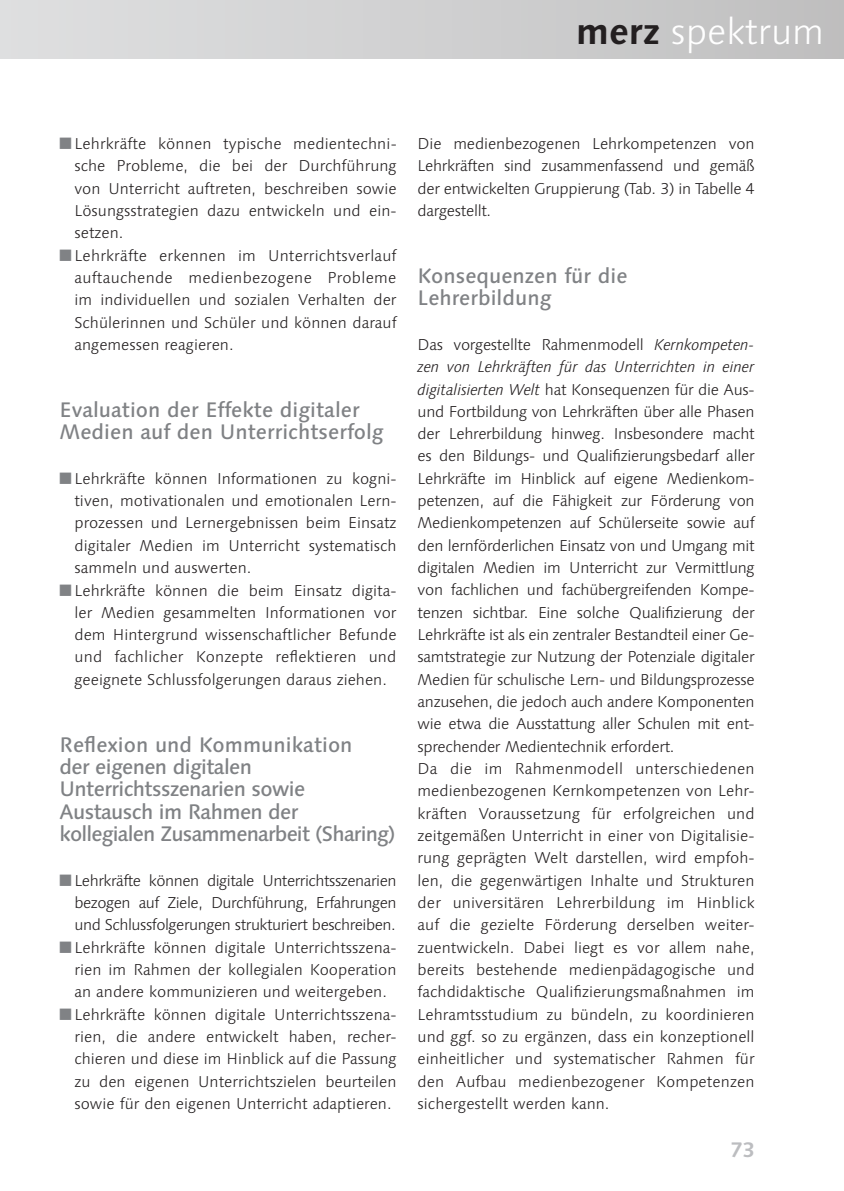
<style>
.page{position:relative;width:844px;height:1191px;background:#fff}
.page>*{position:absolute;margin:0;border:0;box-sizing:border-box;transform-origin:0 0}
.t1{font:300 36.75px "Linotype Syntax";color:#fff}
.t2{font:500 21px/22.4px "Linotype Syntax";letter-spacing:-.03em;color:#808285}
.t3{font:500 21px/22.4px "Linotype Syntax";color:#808285}
.t4{font:700 21px "Linotype Syntax";color:#bcbdc0}
.t5{font:300 15.75px/22.4px "Linotype Syntax";letter-spacing:-.02em;color:#231f20}
.t6{font:300 15.75px/22.4px "Linotype Syntax";color:#231f20}
.s1{font-weight:700;color:#231f20}
.s2{font-style:italic}
</style>
<div class="page">
<div style="left:0;top:0;width:843px;height:59px;background:linear-gradient(to right,#dfe0e1,#c0c0c0)"></div>
<h1 class="t1" style="left:576px;top:10px;width:249px"><span class="s1">merz</span> spektrum</h1>
<p class="t6" style="left:74px;top:132px;width:324px">Lehrkräfte können typische medientechni&shy;sche Probleme, die bei der Durchführung von Unterricht auftreten, beschreiben sowie Lösungsstrategien dazu entwickeln und ein&shy;setzen.<br>Lehrkräfte erkennen im Unterrichtsverlauf auftauchende medienbezogene Probleme im individuellen und sozialen Verhalten der Schülerinnen und Schüler und können darauf angemessen reagieren.</p>
<h2 class="t3" style="left:60px;top:398px;width:325px">Evaluation der Effekte digitaler<br>Medien auf den Unterrichtserfolg</h2>
<p class="t6" style="left:74px;top:467px;width:323px">Lehrkräfte können Informationen zu kogni&shy;tiven, motivationalen und emotionalen Lern&shy;prozessen und Lernergebnissen beim Einsatz digitaler Medien im Unterricht systematisch sammeln und auswerten.<br>Lehrkräfte können die beim Einsatz digita&shy;ler Medien gesammelten Informationen vor dem Hintergrund wissenschaftlicher Befunde und fachlicher Konzepte reflektieren und geeignete Schlussfolgerungen daraus ziehen.</p>
<h2 class="t2" style="left:60px;top:733px;width:337px">Reflexion und Kommunikation<br>der eigenen digitalen<br>Unterrichtsszenarien sowie<br>Austausch im Rahmen der kollegialen Zusammenarbeit (Sharing)</h2>
<p class="t6" style="left:74px;top:869px;width:323px">Lehrkräfte können digitale Unterrichtsszenarien bezogen auf Ziele, Durchführung, Erfahrungen und Schlussfolgerungen strukturiert beschreiben.<br>Lehrkräfte können digitale Unterrichtsszena&shy;rien im Rahmen der kollegialen Kooperation an andere kommunizieren und weitergeben.<br>Lehrkräfte können digitale Unterrichtsszena&shy;rien, die andere entwickelt haben, recher&shy;chieren und diese im Hinblick auf die Passung zu den eigenen Unterrichtszielen beurteilen sowie für den eigenen Unterricht adaptieren.</p>
<p class="t6" style="left:417px;top:132px;width:338px;text-align:justify">Die medienbezogenen Lehrkompetenzen von Lehrkräften sind zusammenfassend und gemäß der entwickelten Gruppierung (Tab. 3) in Tabelle 4 dargestellt.</p>
<h2 class="t3" style="left:417px;top:264px;width:211px">Konsequenzen für die<br>Lehrerbildung</h2>
<p class="t5" style="left:417px;top:333px;width:338px">Das vorgestellte Rahmenmodell <span class="s2">Kernkompeten&shy;zen von Lehrkräften für das Unterrichten in einer digitalisierten Welt</span> hat Konsequenzen für die Aus&shy;und Fortbildung von Lehrkräften über alle Phasen der Lehrerbildung hinweg. Insbesondere macht es den Bildungs- und Qualifizierungsbedarf aller Lehrkräfte im Hinblick auf eigene Medienkom&shy;petenzen, auf die Fähigkeit zur Förderung von Medienkompetenzen auf Schülerseite sowie auf den lernförderlichen Einsatz von und Umgang mit digitalen Medien im Unterricht zur Vermittlung von fachlichen und fachübergreifenden Kompe&shy;tenzen sichtbar. Eine solche Qualifizierung der Lehrkräfte ist als ein zentraler Bestandteil einer Ge&shy;samtstrategie zur Nutzung der Potenziale digitaler Medien für schulische Lern- und Bildungsprozesse anzusehen, die jedoch auch andere Komponenten wie etwa die Ausstattung aller Schulen mit ent&shy;sprechender Medientechnik erfordert.<br>Da die im Rahmenmodell unterschiedenen medienbezogenen Kernkompetenzen von Lehr&shy;kräften Voraussetzung für erfolgreichen und zeitgemäßen Unterricht in einer von Digitalisie&shy;rung geprägten Welt darstellen, wird empfoh&shy;len, die gegenwärtigen Inhalte und Strukturen der universitären Lehrerbildung im Hinblick auf die gezielte Förderung derselben weiter&shy;zuentwickeln. Dabei liegt es vor allem nahe, bereits bestehende medienpädagogische und fachdidaktische Qualifizierungsmaßnahmen im Lehramtsstudium zu bündeln, zu koordinieren und ggf. so zu ergänzen, dass ein konzeptionell einheitlicher und systematischer Rahmen für den Aufbau medienbezogener Kompetenzen sichergestellt werden kann.</p>
<h2 class="t4" style="left:730px;top:1136px;width:26px">73</h2>
</div>
